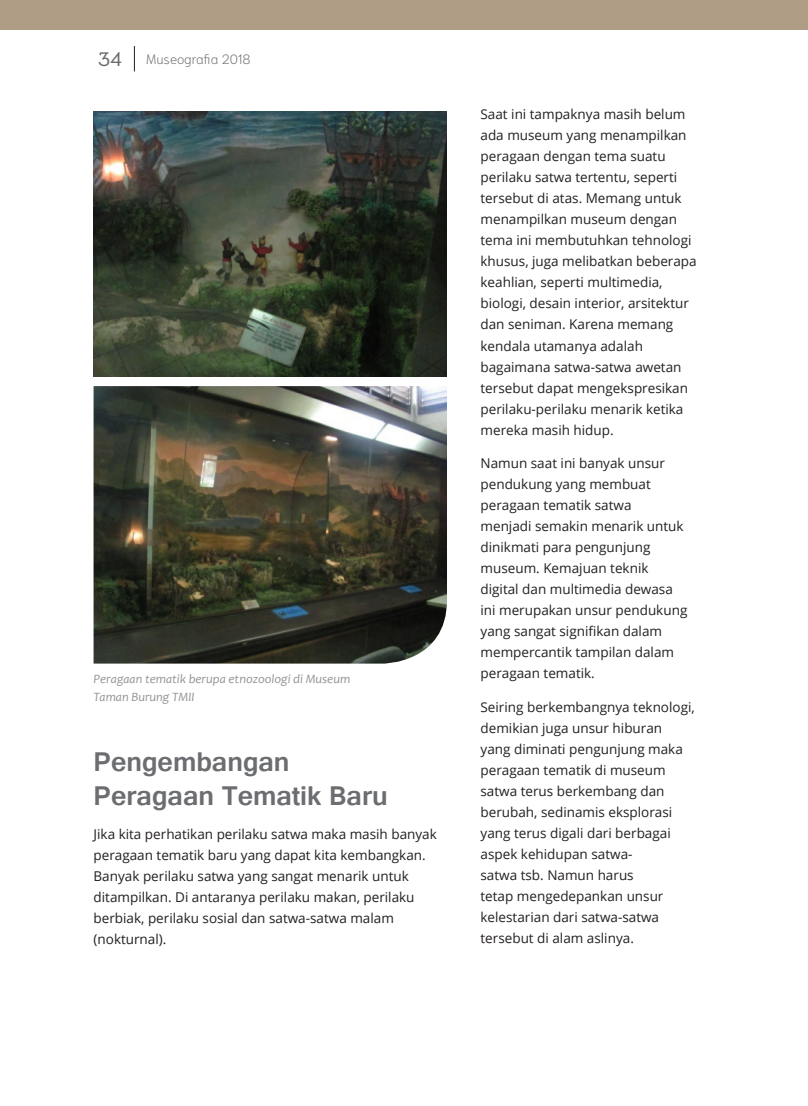
<style>
.page{position:relative;width:808px;height:1106px;background:#fff}
.page>*{position:absolute;margin:0;border:0;box-sizing:border-box;transform-origin:0 0}
.SUB_0{font:700 28.5px "Gautami";color:#6c6d70}
.ISI_0{font:13.5px/21px "Open Sans";color:#231f20}
.t1{font:200 13.5px "Niramit";color:#6c6d70}
.Ket_gambar{font:italic 12.75px/18px "Candara";color:#939598}
.s1{font-weight:400;font-size:19.5px}
</style>
<div class="page">
<svg style="left:134px;top:46px;width:1px;height:25px"></svg>
<div style="left:0;top:0;width:808px;height:30px;background:#ae9c84"></div>
<img style="left:94px;top:111px;width:353px;height:266px">
<img style="left:94px;top:386px;width:353px;height:277px">
<p class="t1" style="left:98px;top:48px;width:154px"><span class="s1">34</span> Museografia 2018</p>
<p class="Ket_gambar" style="left:94px;top:670px;width:258px">Peragaan tematik berupa etnozoologi di Museum<br>Taman Burung TMII</p>
<p class="SUB_0" style="left:94px;top:744px;width:198px">Pengembangan</p>
<p class="SUB_0" style="left:94px;top:778px;width:296px">Peragaan Tematik Baru</p>
<p class="ISI_0" style="left:94px;top:823px;width:345px">Jika kita perhatikan perilaku satwa maka masih banyak peragaan tematik baru yang dapat kita kembangkan.<br>Banyak perilaku satwa yang sangat menarik untuk ditampilkan. Di antaranya perilaku makan, perilaku berbiak, perilaku sosial dan satwa-satwa malam (nokturnal).</p>
<p class="ISI_0" style="left:480px;top:104px;width:218px">Saat ini tampaknya masih belum ada museum yang menampilkan peragaan dengan tema suatu perilaku satwa tertentu, seperti tersebut di atas. Memang untuk menampilkan museum dengan tema ini membutuhkan tehnologi khusus, juga melibatkan beberapa keahlian, seperti multimedia, biologi, desain interior, arsitektur dan seniman. Karena memang kendala utamanya adalah bagaimana satwa-satwa awetan tersebut dapat mengekspresikan perilaku-perilaku menarik ketika mereka masih hidup.</p>
<p class="ISI_0" style="left:480px;top:452px;width:208px">Namun saat ini banyak unsur pendukung yang membuat peragaan tematik satwa<br>menjadi semakin menarik untuk dinikmati para pengunjung museum. Kemajuan teknik digital dan multimedia dewasa ini merupakan unsur pendukung yang sangat signifikan dalam mempercantik tampilan dalam peragaan tematik.</p>
<p class="ISI_0" style="left:480px;top:696px;width:216px">Seiring berkembangnya teknologi, demikian juga unsur hiburan yang diminati pengunjung maka peragaan tematik di museum satwa terus berkembang dan berubah, sedinamis eksplorasi yang terus digali dari berbagai aspek kehidupan satwa-<br>satwa tsb. Namun harus<br>tetap mengedepankan unsur kelestarian dari satwa-satwa tersebut di alam aslinya.</p>
</div>
